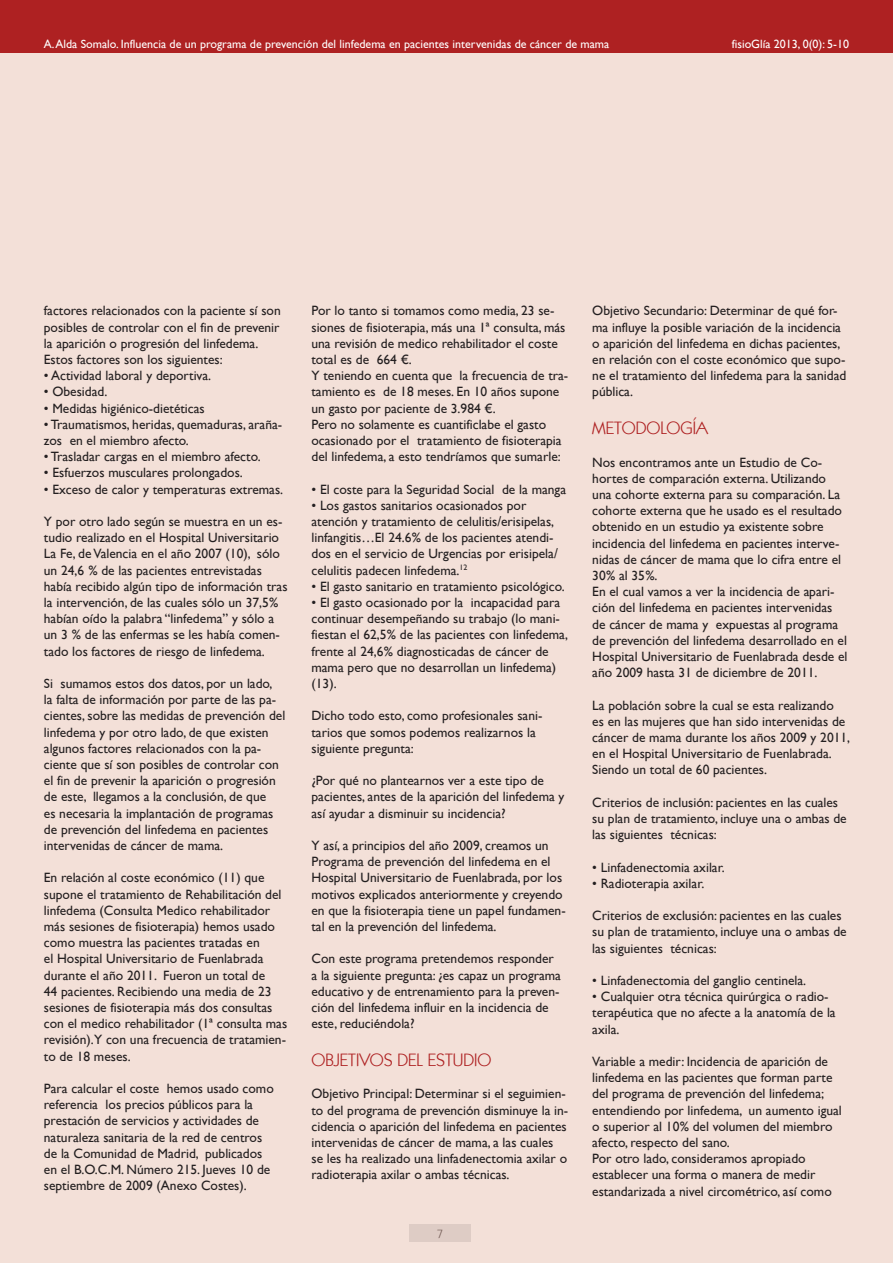
<style>
.page{position:relative;width:893px;height:1263px;background:#fff}
.page>*{position:absolute;margin:0;border:0;box-sizing:border-box;transform-origin:0 0}
.t1{font:18px "Kabel IT Cby BT";color:#ae2122}
.t2{font:13.5px/16.2px "Gill Sans";color:#231f20}
.t3{font:12px "Gill Sans";color:#fff}
.t4{font:12px "Kabel IT Cby BT";color:#231f20}
</style>
<div class="page">
<div style="left:0;top:53px;width:893px;height:1210px;background:#f3e0d8"></div>
<div style="left:0;top:0;width:893px;height:53px;background:#ae2122"></div>
<p class="t3" style="left:44px;top:37px;width:567px">A. Alda Somalo. Influencia de un programa de prevención del linfedema en pacientes intervenidas de cáncer de mama</p>
<p class="t3" style="left:732px;top:37px;width:119px">fisioGlía 2013, 0(0): 5-10</p>
<p class="t2" style="left:44px;top:303px;width:238px">factores relacionados con la paciente sí son posibles de controlar con el fin de prevenir la aparición o progresión del linfedema.<br>Estos factores son los siguientes:</p>
<p class="t2" style="left:44px;top:367px;width:169px">• Actividad laboral y deportiva.</p>
<p class="t2" style="left:44px;top:384px;width:65px">• Obesidad.</p>
<p class="t2" style="left:44px;top:400px;width:162px">• Medidas higiénico-dietéticas</p>
<p class="t2" style="left:44px;top:416px;width:240px">• Traumatismos, heridas, quemaduras, araña&shy;zos en el miembro afecto.</p>
<p class="t2" style="left:44px;top:448px;width:218px">• Trasladar cargas en el miembro afecto.</p>
<p class="t2" style="left:44px;top:465px;width:200px">• Esfuerzos musculares prolongados.</p>
<p class="t2" style="left:44px;top:481px;width:241px">• Exceso de calor y temperaturas extremas.</p>
<p class="t2" style="left:44px;top:513px;width:245px">Y por otro lado según se muestra en un es&shy;tudio realizado en el Hospital Universitario La Fe, de Valencia en el año 2007 (10), sólo un 24,6 % de las pacientes entrevistadas había recibido algún tipo de información tras la intervención, de las cuales sólo un 37,5% habían oído la palabra “linfedema” y sólo a un 3 % de las enfermas se les había comen&shy;tado los factores de riesgo de linfedema.</p>
<p class="t2" style="left:44px;top:675px;width:243px">Si sumamos estos dos datos, por un lado,<br>la falta de información por parte de las pa&shy;cientes, sobre las medidas de prevención del linfedema y por otro lado, de que existen algunos factores relacionados con la pa&shy;ciente que sí son posibles de controlar con el fin de prevenir la aparición o progresión de este, llegamos a la conclusión, de que<br>es necesaria la implantación de programas de prevención del linfedema en pacientes intervenidas de cáncer de mama.</p>
<p class="t2" style="left:44px;top:870px;width:245px">En relación al coste económico (11) que supone el tratamiento de Rehabilitación del linfedema (Consulta Medico rehabilitador más sesiones de fisioterapia) hemos usado como muestra las pacientes tratadas en<br>el Hospital Universitario de Fuenlabrada durante el año 2011. Fueron un total de<br>44 pacientes. Recibiendo una media de 23 sesiones de fisioterapia más dos consultas con el medico rehabilitador (1ª consulta mas revisión).Y con una frecuencia de tratamien&shy;to de 18 meses.</p>
<p class="t2" style="left:44px;top:1080px;width:231px">Para calcular el coste hemos usado como referencia los precios públicos para la prestación de servicios y actividades de naturaleza sanitaria de la red de centros de la Comunidad de Madrid, publicados en el B.O.C.M. Número 215. Jueves 10 de septiembre de 2009 (Anexo Costes).</p>
<p class="t2" style="left:311px;top:303px;width:255px">Por lo tanto si tomamos como media, 23 se&shy;siones de fisioterapia, más una 1ª consulta, más una revisión de medico rehabilitador el coste total es de 664 €.</p>
<p class="t2" style="left:311px;top:367px;width:258px">Y teniendo en cuenta que la frecuencia de tra&shy;tamiento es de 18 meses. En 10 años supone un gasto por paciente de 3.984 €.</p>
<p class="t2" style="left:311px;top:416px;width:252px">Pero no solamente es cuantificlabe el gasto ocasionado por el tratamiento de fisioterapia del linfedema, a esto tendríamos que sumarle:</p>
<p class="t2" style="left:311px;top:481px;width:256px">• El coste para la Seguridad Social de la manga</p>
<p class="t2" style="left:311px;top:497px;width:248px">• Los gastos sanitarios ocasionados por atención y tratamiento de celulitis/erisipelas, linfangitis…El 24.6% de los pacientes atendi&shy;dos en el servicio de Urgencias por erisipela/ celulitis padecen linfedema.<sup>12</sup></p>
<p class="t2" style="left:311px;top:578px;width:255px">• El gasto sanitario en tratamiento psicológico.</p>
<p class="t2" style="left:311px;top:594px;width:258px">• El gasto ocasionado por la incapacidad para continuar desempeñando su trabajo (lo mani&shy;fiestan el 62,5% de las pacientes con linfedema, frente al 24,6% diagnosticadas de cáncer de mama pero que no desarrollan un linfedema) (13).</p>
<p class="t2" style="left:311px;top:708px;width:232px">Dicho todo esto, como profesionales sani&shy;tarios que somos podemos realizarnos la siguiente pregunta:</p>
<p class="t2" style="left:311px;top:772px;width:255px">¿Por qué no plantearnos ver a este tipo de pacientes, antes de la aparición del linfedema y así ayudar a disminuir su incidencia?</p>
<p class="t2" style="left:311px;top:837px;width:256px">Y así, a principios del año 2009, creamos un Programa de prevención del linfedema en el Hospital Universitario de Fuenlabrada, por los motivos explicados anteriormente y creyendo en que la fisioterapia tiene un papel fundamen&shy;tal en la prevención del linfedema.</p>
<p class="t2" style="left:311px;top:951px;width:251px">Con este programa pretendemos responder a la siguiente pregunta: ¿es capaz un programa educativo y de entrenamiento para la preven&shy;ción del linfedema influir en la incidencia de este, reduciéndola?</p>
<p class="t1" style="left:311px;top:1049px;width:182px">OBJETIVOS DEL ESTUDIO</p>
<p class="t2" style="left:311px;top:1086px;width:258px">Objetivo Principal: Determinar si el seguimien&shy;to del programa de prevención disminuye la in&shy;cidencia o aparición del linfedema en pacientes intervenidas de cáncer de mama, a las cuales se les ha realizado una linfadenectomia axilar o radioterapia axilar o ambas técnicas.</p>
<p class="t4" style="left:437px;top:1226px;width:8px">7</p>
<p class="t2" style="left:592px;top:303px;width:256px">Objetivo Secundario: Determinar de qué for&shy;ma influye la posible variación de la incidencia o aparición del linfedema en dichas pacientes, en relación con el coste económico que supo&shy;ne el tratamiento del linfedema para la sanidad pública.</p>
<p class="t1" style="left:592px;top:417px;width:117px">METODOLOGÍA</p>
<p class="t2" style="left:592px;top:454px;width:251px">Nos encontramos ante un Estudio de Co&shy;hortes de comparación externa. Utilizando una cohorte externa para su comparación. La cohorte externa que he usado es el resultado obtenido en un estudio ya existente sobre incidencia del linfedema en pacientes interve&shy;nidas de cáncer de mama que lo cifra entre el 30% al 35%.</p>
<p class="t2" style="left:592px;top:583px;width:257px">En el cual vamos a ver la incidencia de apari&shy;ción del linfedema en pacientes intervenidas de cáncer de mama y expuestas al programa de prevención del linfedema desarrollado en el Hospital Universitario de Fuenlabrada desde el año 2009 hasta 31 de diciembre de 2011.</p>
<p class="t2" style="left:592px;top:697px;width:259px">La población sobre la cual se esta realizando<br>es en las mujeres que han sido intervenidas de cáncer de mama durante los años 2009 y 2011, en el Hospital Universitario de Fuenlabrada.<br>Siendo un total de 60 pacientes.</p>
<p class="t2" style="left:592px;top:794px;width:256px">Criterios de inclusión: pacientes en las cuales su plan de tratamiento, incluye una o ambas de las siguientes técnicas:</p>
<p class="t2" style="left:592px;top:859px;width:134px">• Linfadenectomia axilar.</p>
<p class="t2" style="left:592px;top:875px;width:114px">• Radioterapia axilar.</p>
<p class="t2" style="left:592px;top:907px;width:256px">Criterios de exclusión: pacientes en las cuales su plan de tratamiento, incluye una o ambas de las siguientes técnicas:</p>
<p class="t2" style="left:592px;top:972px;width:216px">• Linfadenectomia del ganglio centinela.</p>
<p class="t2" style="left:592px;top:988px;width:245px">• Cualquier otra técnica quirúrgica o radio&shy;terapéutica que no afecte a la anatomía de la axila.</p>
<p class="t2" style="left:592px;top:1053px;width:251px">Variable a medir: Incidencia de aparición de linfedema en las pacientes que forman parte del programa de prevención del linfedema; entendiendo por linfedema, un aumento igual o superior al 10% del volumen del miembro afecto, respecto del sano.</p>
<p class="t2" style="left:592px;top:1150px;width:241px">Por otro lado, consideramos apropiado establecer una forma o manera de medir estandarizada a nivel circométrico, así como</p>
</div>
